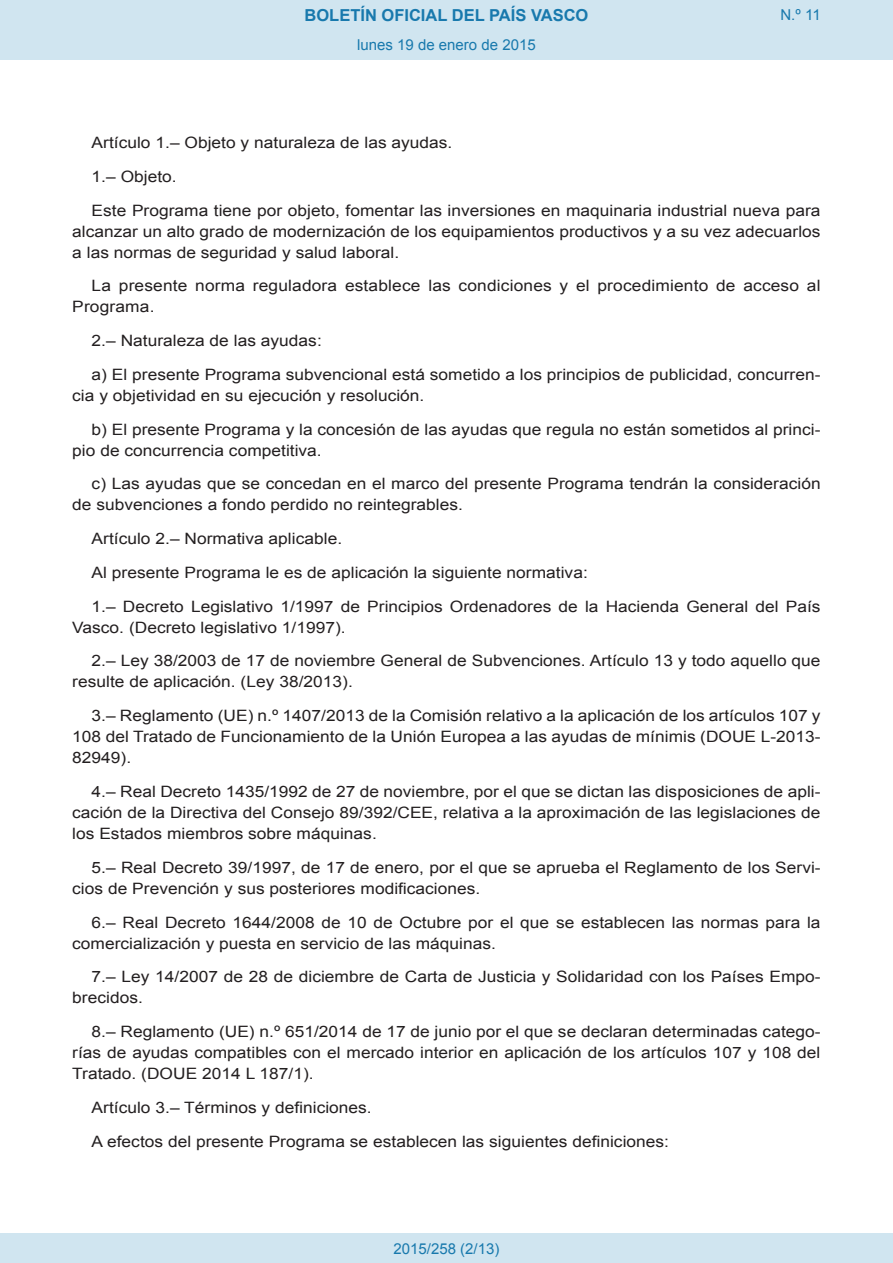
<style>
.page{position:relative;width:893px;height:1263px;background:#fff}
.page>*{position:absolute;margin:0;border:0;box-sizing:border-box;transform-origin:0 0}
.t1{font:700 16.5px "Arial";color:#1879ad}
.BOPVDetalle{font:15.6px/21px "Arial";color:#231f20;scale:1.11 1}
.Paginacion_Centro{font:15px "Arial";color:#1879ad}
</style>
<div class="page">
<div style="left:0;top:0;width:893px;height:60px;background:#d0e5f0"></div>
<div style="left:0;top:1233px;width:893px;height:30px;background:#d0e5f0"></div>
<p class="t1" style="left:305px;top:4px;width:285px">BOLETÍN OFICIAL DEL PAÍS VASCO</p>
<p class="Paginacion_Centro" style="left:357px;top:35px;width:180px">lunes 19 de enero de 2015</p>
<p class="Paginacion_Centro" style="left:780px;top:5px;width:42px">N.º 11</p>
<p class="BOPVDetalle" style="left:92px;top:132px;width:327px">Artículo 1.– Objeto y naturaleza de las ayudas.</p>
<p class="BOPVDetalle" style="left:92px;top:166px;width:78px">1.– Objeto.</p>
<p class="BOPVDetalle" style="left:72px;top:200px;width:676px;text-align:justify;text-indent:19px">Este Programa tiene por objeto, fomentar las inversiones en maquinaria industrial nueva para alcanzar un alto grado de modernización de los equipamientos productivos y a su vez adecuarlos a las normas de seguridad y salud laboral.</p>
<p class="BOPVDetalle" style="left:72px;top:276px;width:676px;text-indent:19px">La presente norma reguladora establece las condiciones y el procedimiento de acceso al<br>Programa.</p>
<p class="BOPVDetalle" style="left:92px;top:330px;width:209px">2.– Naturaleza de las ayudas:</p>
<p class="BOPVDetalle" style="left:72px;top:364px;width:676px;text-indent:19px">a) El presente Programa subvencional está sometido a los principios de publicidad, concurren&shy;cia y objetividad en su ejecución y resolución.</p>
<p class="BOPVDetalle" style="left:72px;top:419px;width:676px;text-indent:19px">b) El presente Programa y la concesión de las ayudas que regula no están sometidos al princi&shy;pio de concurrencia competitiva.</p>
<p class="BOPVDetalle" style="left:72px;top:474px;width:676px;text-indent:19px">c) Las ayudas que se concedan en el marco del presente Programa tendrán la consideración de subvenciones a fondo perdido no reintegrables.</p>
<p class="BOPVDetalle" style="left:92px;top:528px;width:227px">Artículo 2.– Normativa aplicable.</p>
<p class="BOPVDetalle" style="left:92px;top:562px;width:448px">Al presente Programa le es de aplicación la siguiente normativa:</p>
<p class="BOPVDetalle" style="left:72px;top:596px;width:676px;text-indent:19px">1.– Decreto Legislativo 1/1997 de Principios Ordenadores de la Hacienda General del País<br>Vasco. (Decreto legislativo 1/1997).</p>
<p class="BOPVDetalle" style="left:72px;top:651px;width:676px;text-indent:19px">2.– Ley 38/2003 de 17 de noviembre General de Subvenciones. Artículo 13 y todo aquello que resulte de aplicación. (Ley 38/2013).</p>
<p class="BOPVDetalle" style="left:72px;top:705px;width:676px;text-align:justify;text-indent:19px">3.– Reglamento (UE) n.º 1407/2013 de la Comisión relativo a la aplicación de los artículos 107 y 108 del Tratado de Funcionamiento de la Unión Europea a las ayudas de mínimis (DOUE L-2013- 82949).</p>
<p class="BOPVDetalle" style="left:72px;top:781px;width:676px;text-align:justify;text-indent:19px">4.– Real Decreto 1435/1992 de 27 de noviembre, por el que se dictan las disposiciones de apli&shy;cación de la Directiva del Consejo 89/392/CEE, relativa a la aproximación de las legislaciones de los Estados miembros sobre máquinas.</p>
<p class="BOPVDetalle" style="left:72px;top:857px;width:676px;text-indent:19px">5.– Real Decreto 39/1997, de 17 de enero, por el que se aprueba el Reglamento de los Servi&shy;cios de Prevención y sus posteriores modificaciones.</p>
<p class="BOPVDetalle" style="left:72px;top:912px;width:676px;text-indent:19px">6.– Real Decreto 1644/2008 de 10 de Octubre por el que se establecen las normas para la comercialización y puesta en servicio de las máquinas.</p>
<p class="BOPVDetalle" style="left:72px;top:966px;width:676px;text-indent:19px">7.– Ley 14/2007 de 28 de diciembre de Carta de Justicia y Solidaridad con los Países Empo&shy;brecidos.</p>
<p class="BOPVDetalle" style="left:72px;top:1021px;width:676px;text-align:justify;text-indent:19px">8.– Reglamento (UE) n.º 651/2014 de 17 de junio por el que se declaran determinadas catego&shy;rías de ayudas compatibles con el mercado interior en aplicación de los artículos 107 y 108 del Tratado. (DOUE 2014 L 187/1).</p>
<p class="BOPVDetalle" style="left:92px;top:1097px;width:254px">Artículo 3.– Términos y definiciones.</p>
<p class="BOPVDetalle" style="left:92px;top:1131px;width:522px">A efectos del presente Programa se establecen las siguientes definiciones:</p>
<p class="Paginacion_Centro" style="left:393px;top:1238px;width:107px">2015/258 (2/13)</p>
</div>
